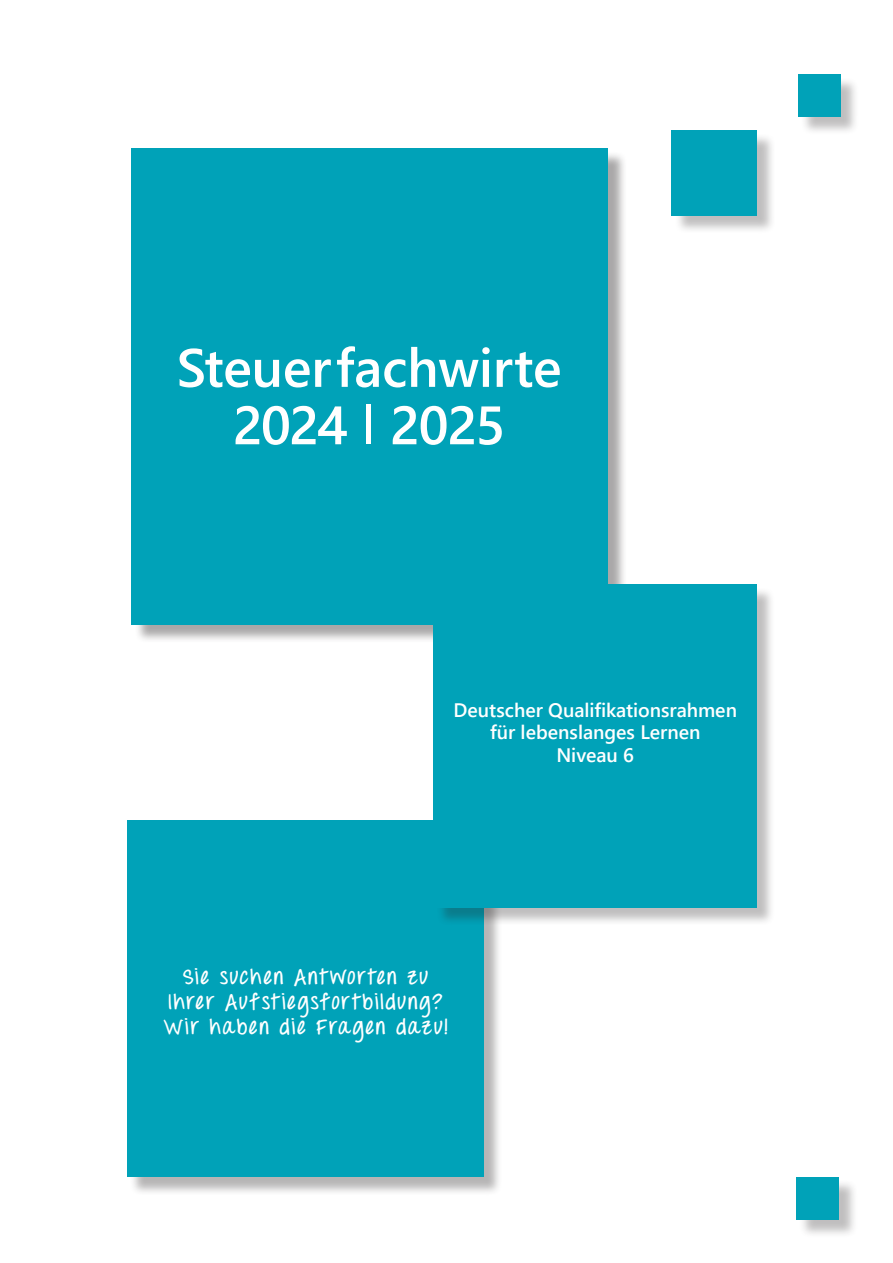
<style>
.page{position:relative;width:893px;height:1263px;background:#fff}
.page>*{position:absolute;margin:0;border:0;box-sizing:border-box;transform-origin:0 0}
.t1{font:600 54px "Segoe UI";letter-spacing:-.005em;color:#fff}
.t2{font:600 54px "Segoe UI";letter-spacing:-.035em;color:#fff}
.t3{font:700 21px "Throw My Hands Upinthe Air";letter-spacing:.085em;color:#fff}
.Fließtext{font:600 19.5px "Segoe UI";color:#fff}
.s1{font-weight:400}
</style>
<div class="page">
<div style="left:134px;top:151px;width:493px;height:493px;background:#231f20;opacity:.39"></div>
<div style="left:132px;top:149px;width:476px;height:476px;background:#00a2b8"></div>
<div style="left:130px;top:823px;width:373px;height:373px;background:#231f20;opacity:.33"></div>
<div style="left:128px;top:821px;width:356px;height:356px;background:#00a2b8"></div>
<div style="left:436px;top:587px;width:340px;height:340px;background:#231f20;opacity:.29"></div>
<div style="left:434px;top:584px;width:323px;height:324px;background:#00a2b8"></div>
<div style="left:674px;top:133px;width:102px;height:102px;background:#231f20;opacity:.29"></div>
<div style="left:672px;top:131px;width:85px;height:85px;background:#00a2b8"></div>
<div style="left:800px;top:77px;width:59px;height:59px;background:#231f20;opacity:.29"></div>
<div style="left:798px;top:74px;width:42px;height:43px;background:#00a2b8"></div>
<div style="left:799px;top:1179px;width:59px;height:59px;background:#231f20;opacity:.29"></div>
<div style="left:797px;top:1177px;width:42px;height:42px;background:#00a2b8"></div>
<p class="t1" style="left:177px;top:317px;width:386px">Steuerfachwirte</p>
<p class="t2" style="left:233px;top:374px;width:274px">2024 <span class="s1">l</span> 2025</p>
<p class="Fließtext" style="left:454px;top:691px;width:285px">Deutscher Qualifikationsrahmen</p>
<p class="Fließtext" style="left:490px;top:714px;width:212px">für lebenslanges Lernen</p>
<p class="Fließtext" style="left:556px;top:736px;width:79px">Niveau 6</p>
<p class="t3" style="left:183px;top:963px;width:247px">Sie suchen Antworten zu</p>
<p class="t3" style="left:168px;top:988px;width:276px">Ihrer Aufstiegsfortbildung?</p>
<p class="t3" style="left:164px;top:1014px;width:285px">Wir haben die Fragen dazu!</p>
</div>
